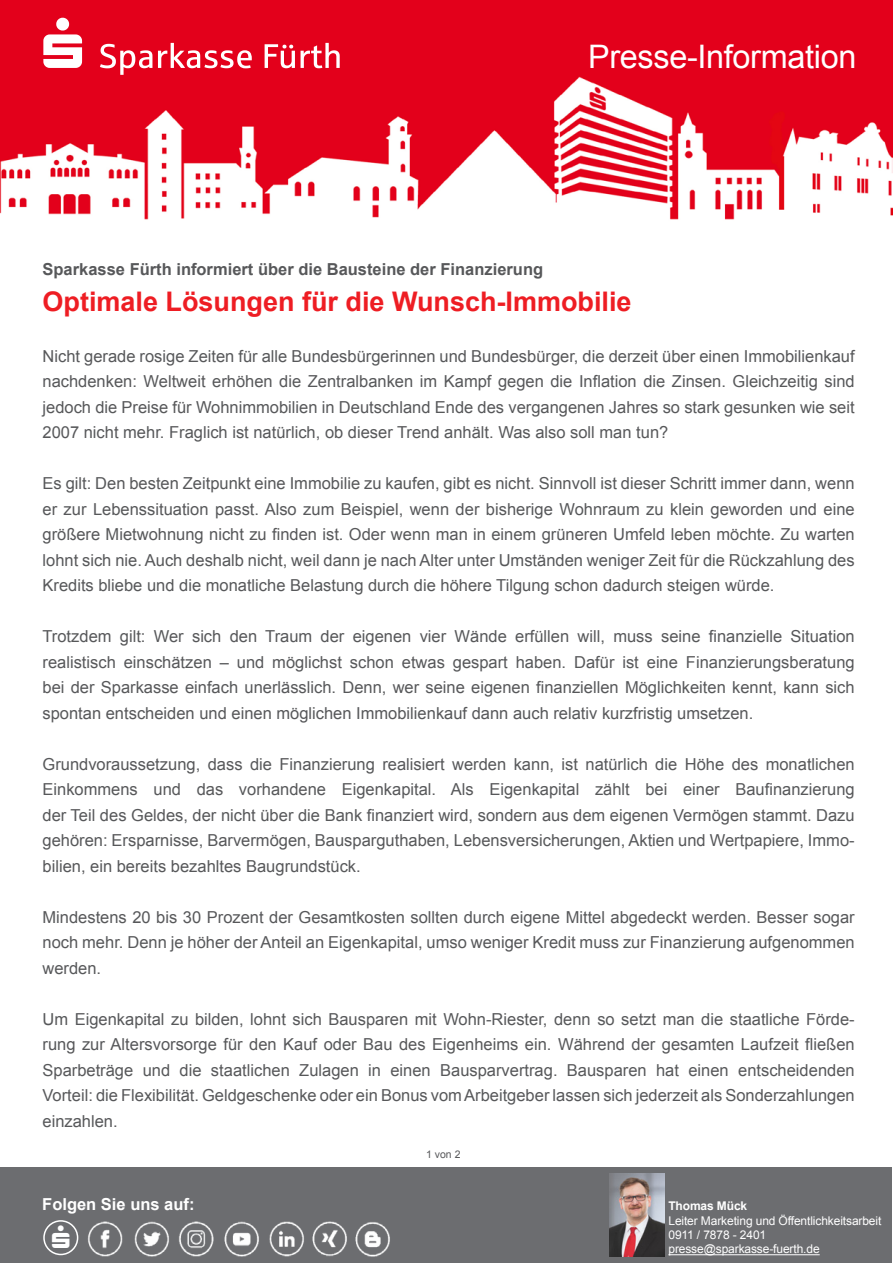
<style>
.page{position:relative;width:893px;height:1263px;background:#fff}
.page>*{position:absolute;margin:0;border:0;box-sizing:border-box;transform-origin:0 0}
.t1{font:32.4px "Arial";letter-spacing:-.01em;color:#fff}
.t2{font:700 27px "Arial";color:#ee1d23}
.t3{font:16.5px/25.5px "Arial";color:#57585a;text-align:justify}
.t4{font:700 16.5px "Arial";color:#57585a}
.t5{font:700 16.5px "Arial";color:#fff}
.t6{font:12px/14.4px "Arial";letter-spacing:-.01em;color:#fff}
.t7{font:700 12px "Arial";letter-spacing:-.01em;color:#fff}
.t8{font:10.5px "Arial";color:#57585a}
</style>
<div class="page">
<img style="left:0;top:0;width:893px;height:220px">
<div style="left:0;top:1167px;width:892px;height:96px;background:#6c6d70"></div>
<img style="left:609px;top:1174px;width:55px;height:82px">
<hr style="left:668px;top:1254px;width:152px;height:1px;background:#fff">
<img style="left:87px;top:1221px;width:36px;height:36px">
<img style="left:134px;top:1221px;width:35px;height:36px">
<img style="left:179px;top:1221px;width:35px;height:36px">
<img style="left:224px;top:1221px;width:35px;height:36px">
<img style="left:269px;top:1221px;width:121px;height:36px">
<div style="left:43px;top:1220px;width:35px;height:35px;border:2px solid #fff;border-radius:50%"></div>
<svg style="left:43px;top:18px;width:297px;height:57px;background:#e72d43"></svg>
<h1 class="t1" style="left:588px;top:36px;width:270px">Presse-Information</h1>
<p class="t4" style="left:43px;top:258px;width:502px">Sparkasse Fürth informiert über die Bausteine der Finanzierung</p>
<h2 class="t2" style="left:43px;top:283px;width:591px">Optimale Lösungen für die Wunsch-Immobilie</h2>
<p class="t3" style="left:43px;top:343px;width:814px">Nicht gerade rosige Zeiten für alle Bundesbürgerinnen und Bundesbürger, die derzeit über einen Immobilienkauf nachdenken: Weltweit erhöhen die Zentralbanken im Kampf gegen die Inflation die Zinsen. Gleichzeitig sind jedoch die Preise für Wohnimmobilien in Deutschland Ende des vergangenen Jahres so stark gesunken wie seit 2007 nicht mehr. Fraglich ist natürlich, ob dieser Trend anhält. Was also soll man tun?</p>
<p class="t3" style="left:43px;top:471px;width:814px">Es gilt: Den besten Zeitpunkt eine Immobilie zu kaufen, gibt es nicht. Sinnvoll ist dieser Schritt immer dann, wenn er zur Lebenssituation passt. Also zum Beispiel, wenn der bisherige Wohnraum zu klein geworden und eine größere Mietwohnung nicht zu finden ist. Oder wenn man in einem grüneren Umfeld leben möchte. Zu warten lohnt sich nie. Auch deshalb nicht, weil dann je nach Alter unter Umständen weniger Zeit für die Rückzahlung des Kredits bliebe und die monatliche Belastung durch die höhere Tilgung schon dadurch steigen würde.</p>
<p class="t3" style="left:43px;top:624px;width:814px">Trotzdem gilt: Wer sich den Traum der eigenen vier Wände erfüllen will, muss seine finanzielle Situation realistisch einschätzen – und möglichst schon etwas gespart haben. Dafür ist eine Finanzierungsberatung bei der Sparkasse einfach unerlässlich. Denn, wer seine eigenen finanziellen Möglichkeiten kennt, kann sich spontan entscheiden und einen möglichen Immobilienkauf dann auch relativ kurzfristig umsetzen.</p>
<p class="t3" style="left:43px;top:751px;width:814px">Grundvoraussetzung, dass die Finanzierung realisiert werden kann, ist natürlich die Höhe des monatlichen Einkommens und das vorhandene Eigenkapital. Als Eigenkapital zählt bei einer Baufinanzierung der Teil des Geldes, der nicht über die Bank finanziert wird, sondern aus dem eigenen Vermögen stammt. Dazu gehören: Ersparnisse, Barvermögen, Bausparguthaben, Lebensversicherungen, Aktien und Wertpapiere, Immo&shy;bilien, ein bereits bezahltes Baugrundstück.</p>
<p class="t3" style="left:43px;top:904px;width:814px">Mindestens 20 bis 30 Prozent der Gesamtkosten sollten durch eigene Mittel abgedeckt werden. Besser sogar noch mehr. Denn je höher der Anteil an Eigenkapital, umso weniger Kredit muss zur Finanzierung aufgenommen werden.</p>
<p class="t3" style="left:43px;top:1006px;width:814px">Um Eigenkapital zu bilden, lohnt sich Bausparen mit Wohn-Riester, denn so setzt man die staatliche Förde&shy;rung zur Altersvorsorge für den Kauf oder Bau des Eigenheims ein. Während der gesamten Laufzeit fließen Sparbeträge und die staatlichen Zulagen in einen Bausparvertrag. Bausparen hat einen entscheidenden Vorteil: die Flexibilität. Geldgeschenke oder ein Bonus vom Arbeitgeber lassen sich jederzeit als Sonderzahlungen einzahlen.</p>
<p class="t8" style="left:426px;top:1147px;width:36px">1 von 2</p>
<p class="t5" style="left:42px;top:1193px;width:154px">Folgen Sie uns auf:</p>
<p class="t7" style="left:668px;top:1198px;width:80px">Thomas Mück</p>
<p class="t6" style="left:668px;top:1213px;width:214px">Leiter Marketing und Öffentlichkeitsarbeit<br>0911 / 7878 - 2401 presse@sparkasse-fuerth.de</p>
</div>
